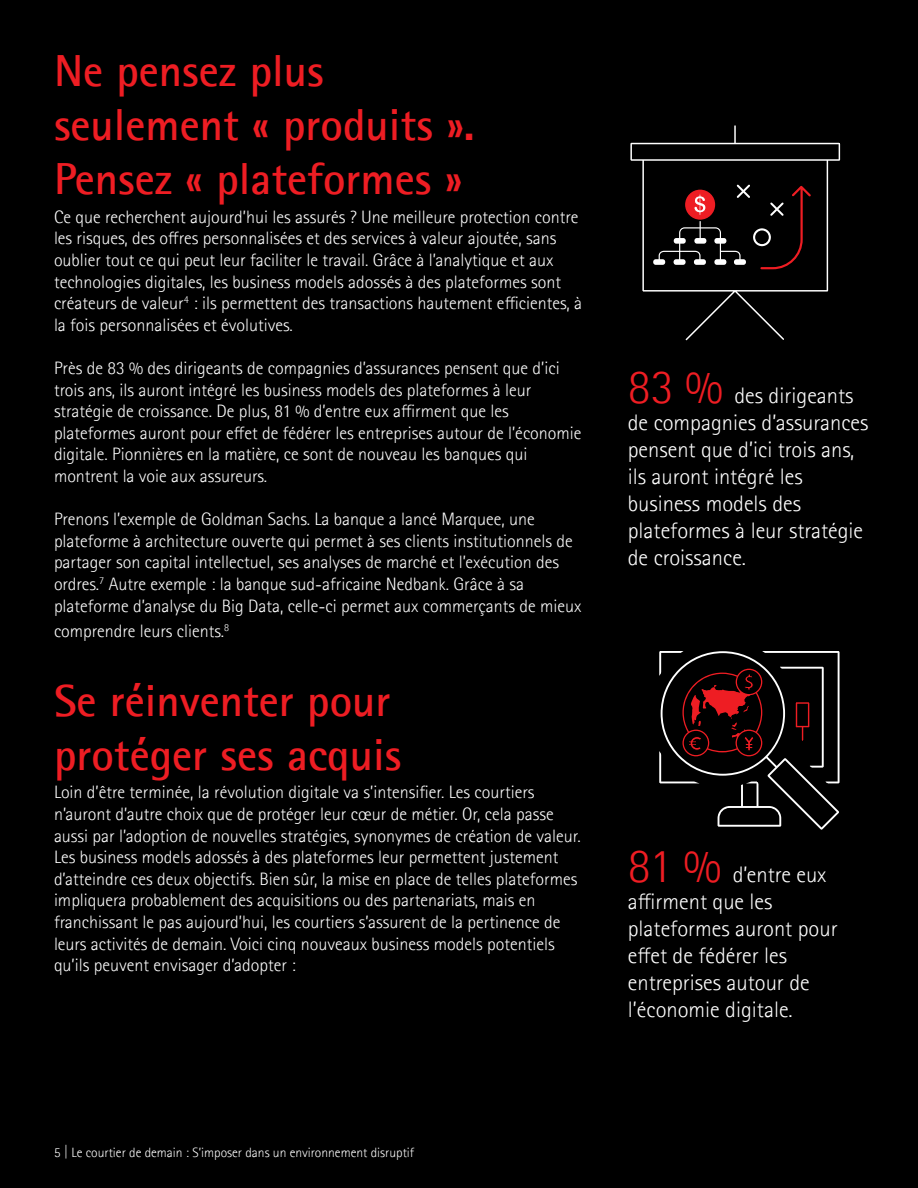
<style>
.page{position:relative;width:918px;height:1188px;background:#000}
.page>*{position:absolute;margin:0;border:0;box-sizing:border-box;transform-origin:0 0}
.t1{font:700 45px/54px "Rotis Sans Seriffor ACN";color:#ee1d23}
.t2{font:300 22.5px/27px "Rotis Sans Seriffor ACN";color:#fff}
.t3{font:300 18px/21.6px "Rotis Sans Seriffor ACN";color:#fff}
.t4{font:300 13.5px "Rotis Sans Seriffor ACN";color:#fff}
.s1{font-size:48px;color:#ee1d23}
</style>
<div class="page">
<svg style="left:630px;top:125px;width:211px;height:216px"></svg>
<svg style="left:651px;top:179px;width:166px;height:95px"></svg>
<svg style="left:659px;top:651px;width:181px;height:179px"></svg>
<p class="t1" style="left:54px;top:44px;width:422px">Ne pensez plus seulement « produits ».<br>Pensez « plateformes »</p>
<p class="t3" style="left:54px;top:206px;width:530px">Ce que recherchent aujourd’hui les assurés ? Une meilleure protection contre les risques, des offres personnalisées et des services à valeur ajoutée, sans oublier tout ce qui peut leur faciliter le travail. Grâce à l’analytique et aux technologies digitales, les business models adossés à des plateformes sont créateurs de valeur<sup>4</sup> : ils permettent des transactions hautement efficientes, à la fois personnalisées et évolutives.</p>
<p class="t3" style="left:54px;top:357px;width:529px">Près de 83 % des dirigeants de compagnies d’assurances pensent que d’ici trois ans, ils auront intégré les business models des plateformes à leur stratégie de croissance. De plus, 81 % d’entre eux affirment que les plateformes auront pour effet de fédérer les entreprises autour de l’économie digitale. Pionnières en la matière, ce sont de nouveau les banques qui montrent la voie aux assureurs.</p>
<p class="t3" style="left:54px;top:509px;width:529px">Prenons l’exemple de Goldman Sachs. La banque a lancé Marquee, une plateforme à architecture ouverte qui permet à ses clients institutionnels de partager son capital intellectuel, ses analyses de marché et l’exécution des ordres.<sup>7</sup> Autre exemple : la banque sud-africaine Nedbank. Grâce à sa plateforme d’analyse du Big Data, celle-ci permet aux commerçants de mieux</p>
<p class="t3" style="left:54px;top:620px;width:177px">comprendre leurs clients.<sup>8</sup></p>
<p class="t1" style="left:54px;top:673px;width:349px">Se réinventer pour protéger ses acquis</p>
<p class="t3" style="left:54px;top:782px;width:528px">Loin d’être terminée, la révolution digitale va s’intensifier. Les courtiers n’auront d’autre choix que de protéger leur cœur de métier. Or, cela passe aussi par l’adoption de nouvelles stratégies, synonymes de création de valeur.<br>Les business models adossés à des plateformes leur permettent justement d’atteindre ces deux objectifs. Bien sûr, la mise en place de telles plateformes impliquera probablement des acquisitions ou des partenariats, mais en franchissant le pas aujourd’hui, les courtiers s’assurent de la pertinence de leurs activités de demain. Voici cinq nouveaux business models potentiels qu’ils peuvent envisager d’adopter :</p>
<p class="t2" style="left:628px;top:382px;width:242px"><span class="s1">83 %</span> des dirigeants de compagnies d’assurances pensent que d’ici trois ans, ils auront intégré les business models des plateformes à leur stratégie de croissance.</p>
<p class="t2" style="left:628px;top:861px;width:211px"><span class="s1">81 %</span> d’entre eux affirment que les plateformes auront pour effet de fédérer les entreprises autour de l’économie digitale.</p>
<p class="t4" style="left:54px;top:1145px;width:362px">5 | Le courtier de demain : S’imposer dans un environnement disruptif</p>
</div>
